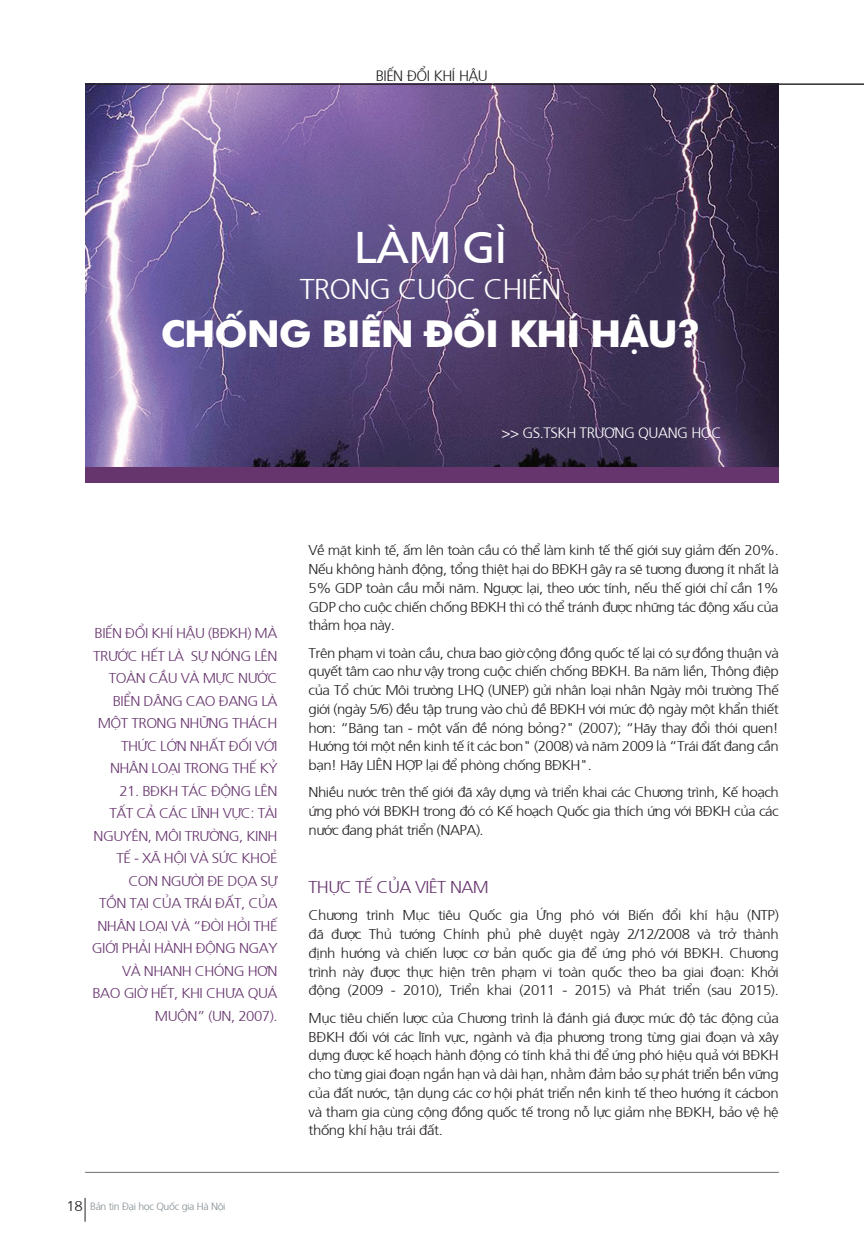
<style>
.page{position:relative;width:864px;height:1242px;background:#fff}
.page>*{position:absolute;margin:0;border:0;box-sizing:border-box;transform-origin:0 0}
.t1{font:44.25px "Frutiger";color:#fff;scale:1.05 1}
.t2{font:700 37.05px "Futura";letter-spacing:-.03em;color:#fff;scale:1.05 1}
.t3{font:300 28.5px "Frutiger";letter-spacing:-.03em;color:#fff;scale:1.05 1}
.t4{font:300 17.1px "Frutiger";letter-spacing:-.035em;color:#67356e;scale:1.05 1}
.t5{font:300 15px "Frutiger";letter-spacing:-.03em;color:#fff}
.t6{font:300 15px "Frutiger";letter-spacing:-.04em;color:#231f20}
.t7{font:300 14.25px/18.8px "Frutiger";letter-spacing:-.035em;color:#231f20;text-align:justify;scale:1.05 1}
.t8{font:300 14.25px/22.5px "Frutiger";letter-spacing:-.035em;color:#67356e;text-align:right;scale:1.05 1}
.t9{font:300 14.25px "Frutiger";letter-spacing:.075em;color:#67356e;scale:1.05 1}
.t10{font:300 10.5px "Frutiger";letter-spacing:-.03em;color:#838c91}
.s1{font-size:14.25px;color:#231f20}
</style>
<div class="page">
<img style="left:85px;top:83px;width:693px;height:384px">
<div style="left:85px;top:467px;width:693px;height:15px;background:#67356e"></div>
<hr style="left:85px;top:1172px;width:693px;height:1px;background:#6c6d70">
<svg style="left:85px;top:1198px;width:1px;height:23px"></svg>
<hr style="left:85px;top:84px;width:778px;height:1px;background:#262324">
<p class="t6" style="left:376px;top:65px;width:14px">BIẾN</p>
<p class="t6" style="left:407px;top:65px;width:69px">ĐỔI KHÍ HẬU</p>
<h1 class="t1" style="left:354px;top:217px;width:147px">làm gì</h1>
<h3 class="t3" style="left:299px;top:269px;width:251px">trong cuộc ch iến</h3>
<h2 class="t2" style="left:161px;top:307px;width:515px">CHỐNG BIẾN ĐỔI KHÍ HẬU?</h2>
<p class="t5" style="left:501px;top:422px;width:88px">&gt;&gt; GS.TSKH TRƯƠN</p>
<p class="t5" style="left:624px;top:422px;width:87px">G QUANG HỌC</p>
<p class="t8" style="left:94px;top:621px;width:62px">Biến đổi khí</p>
<p class="t8" style="left:93px;top:621px;width:177px">hậu (BĐKH) mà<br>trước hết là sự nóng lên toàn cầu và mực nước biển dâng cao đang là một tro ng những thách thức lớn nhất đối với nhân loại trong Th ế kỷ</p>
<p class="t8" style="left:119px;top:778px;width:152px">21. BĐKH tác động lên</p>
<p class="t8" style="left:109px;top:801px;width:161px">tất cả các lĩnh vực: tài</p>
<p class="t8" style="left:93px;top:823px;width:174px">ng uyên, môi trường, kinh</p>
<p class="t8" style="left:116px;top:846px;width:129px">tế - xã hộ i và sức kho</p>
<p class="t8" style="left:270px;top:846px;width:9px">ẻ</p>
<p class="t9" style="left:128px;top:871px;width:142px">con người đe dọa sự</p>
<p class="t8" style="left:99px;top:891px;width:161px">tồ n tại của Trái đất, của</p>
<p class="t8" style="left:97px;top:913px;width:173px">Nhân loại và “đòi hỏi thế</p>
<p class="t8" style="left:92px;top:936px;width:159px">giới phải hành động ngay</p>
<p class="t8" style="left:122px;top:958px;width:149px">và nhanh chóng hơn</p>
<p class="t8" style="left:92px;top:981px;width:10px">bao</p>
<p class="t8" style="left:124px;top:981px;width:148px">giờ hết, khi chưa quá m uộn” (UN, 2007).</p>
<p class="t10" style="left:67px;top:1198px;width:160px"><span class="s1">18</span> Bản tin Đại học Quốc gia Hà Nội</p>
<p class="t7" style="left:308px;top:540px;width:449px">Về mặt kinh tế, ấm lên toàn cầu có thể làm kinh tế thế giới suy giảm đến 20%.<br>Nếu không hành động, tổng thiệt hạ i do BĐKH gây ra sẽ tương đương ít nhất là 5% GDP toàn cầu mỗi năm. Ngược lại, theo ước tính, nếu thế giới chỉ cần 1% GDP cho cuộc chiến chống BĐKH thì có thể tránh được những tác động xấu của thảm họa này.</p>
<p class="t7" style="left:308px;top:642px;width:449px">Trên phạm vi toàn cầu, chưa bao giờ cộng đồng quốc tế lại có sự đồng thuận và quyết tâm cao như vậy trong cuộc chiến chống BĐKH. Ba năm liền, Thông điệp của Tổ chức Môi trường LHQ (UN EP) gửi nhân loại nhân Ngày môi trường Thế giới (ngày 5/6) đều tập trung vào chủ đề BĐKH với mức độ ngày một khẩn thiết hơn: “Băng tan - một vấn đề nóng bỏng?" (2007); “Hãy thay đổi thói quen!<br>Hướng tới một nền kinh tế ít các bon" (2008) và năm 2009 là “Trái đất đang cần bạn! Hãy LIÊN HỢP lại để phòng chống BĐKH".</p>
<p class="t7" style="left:308px;top:782px;width:449px">Nhiều nước trên thế giới đã xây dựng và triển khai các C hương trình, Kế hoạch ứng phó với BĐKH trong đó có Kế hoạch Quốc gia thích ứng với BĐKH của các nước đang phát triển (NAPA).</p>
<p class="t4" style="left:308px;top:875px;width:147px">Th ực tế của Viêt Nam</p>
<p class="t7" style="left:308px;top:905px;width:449px">Chương trình Mục tiêu Quốc gia Ứng phó với Biến đổi khí hậu (NTP) đã được Thủ tướng Chính phủ phê duyệt ngày 2/12/2008 và trở thành định hướng và chiến lược cơ bản quốc gia để ứng phó với BĐKH. C hương trình này được thực hiện trên phạm vi toàn quốc theo ba giai đoạn: Khởi động (2009 - 2010), Triển khai (2011 - 2015) và Phát triển (sau 2015).</p>
<p class="t7" style="left:308px;top:1007px;width:449px">Mục tiêu chiến lược của Chương trình là đánh giá được mức độ tác động của BĐKH đối với các lĩnh vực, ngành và địa phương trong từng giai đoạn và xây dựng được kế hoạch hành động có tính khả thi để ứng phó hiệu quả với BĐKH cho từng giai đoạn ngắn hạn và dài hạn, nhằm đảm bảo sự phát triển bền vững của đất nước, tận dụng các cơ hội phát triển nền kinh tế theo hướng ít cácbon và tham gia cùng cộng đồng quốc tế trong nỗ lực giảm nhẹ BĐKH, bảo vệ hệ thống khí hậu trái đất.</p>
</div>
